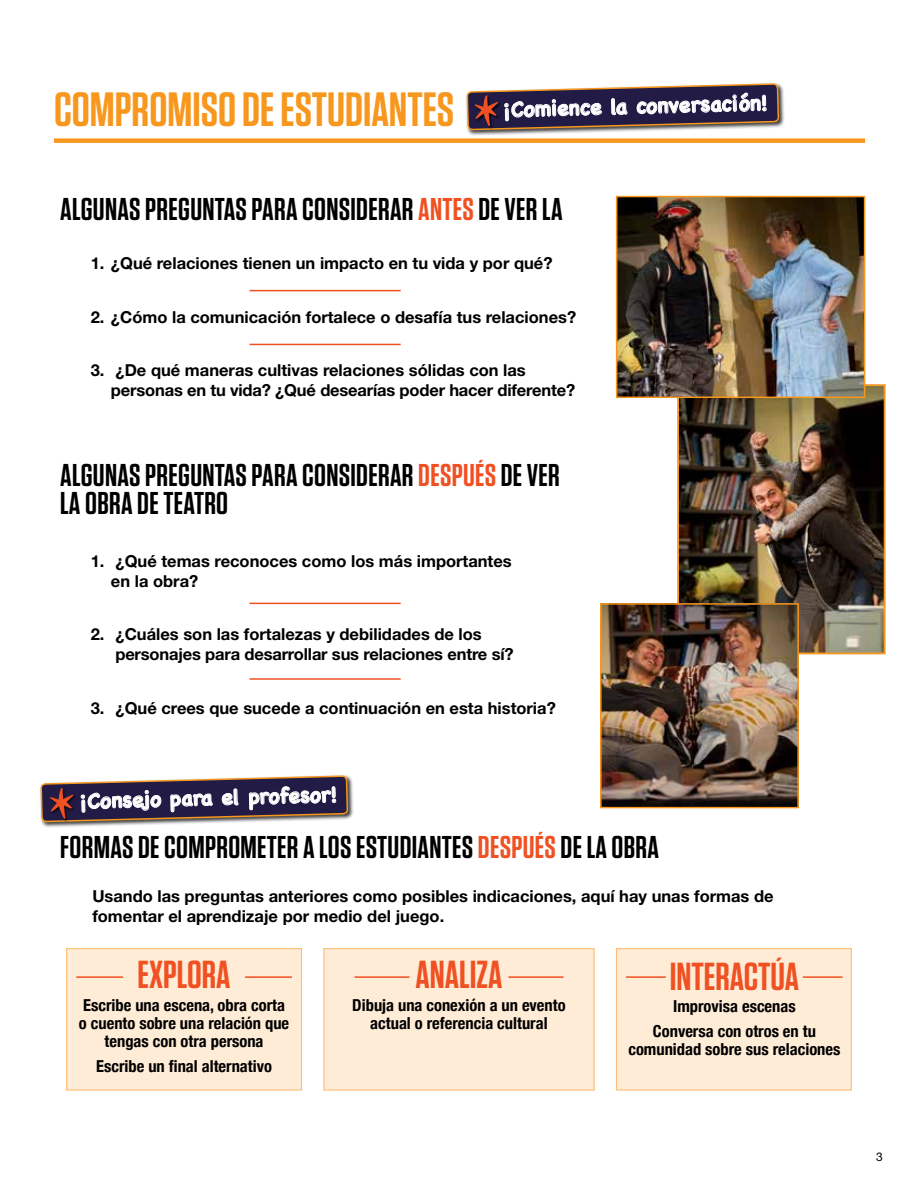
<style>
.page{position:relative;width:918px;height:1188px;background:#fff}
.page>*{position:absolute;margin:0;border:0;box-sizing:border-box;transform-origin:0 0}
.t1{font:600 48px "Tungsten";color:#f8971d}
.t2{font:600 39px "Tungsten";color:#f05123}
.t3{font:600 31.5px/28.5px "Tungsten";letter-spacing:.01em;color:#000}
.t4{font:700 21px "Chalkboard SE";color:#fff}
.t5{font:700 16.5px/19.8px "Helvetica Neue LT Std";color:#000}
.t6{font:700 condensed 16.5px/18px "Helvetica Neue";color:#000;text-align:center}
.t7{font:12px "Helvetica Neue LT Std";color:#000}
.s1{color:#f05123}
</style>
<div class="page">
<img style="left:680px;top:387px;width:203px;height:264px">
<div style="left:677px;top:384px;width:209px;height:270px;border:2px solid #f8971d"></div>
<div style="left:66px;top:948px;width:236px;height:143px;background:#ffecd6;border:1px solid #fcbe76"></div>
<hr style="left:76px;top:976px;width:47px;height:2px;background:#f05123">
<hr style="left:245px;top:976px;width:47px;height:2px;background:#f05123">
<div style="left:616px;top:948px;width:236px;height:143px;background:#ffecd6;border:1px solid #fcbe76"></div>
<div style="left:323px;top:948px;width:272px;height:143px;background:#ffecd6;border:1px solid #fcbe76"></div>
<hr style="left:354px;top:976px;width:56px;height:2px;background:#f05123">
<hr style="left:508px;top:976px;width:56px;height:2px;background:#f05123">
<div style="left:54px;top:138px;width:811px;height:5px;background:#f8971d"></div>
<div style="left:39px;top:774px;width:315px;height:54px;background:#000;opacity:.75"></div>
<svg style="left:40px;top:776px;width:309px;height:52px"></svg>
<svg style="left:41px;top:776px;width:306px;height:46px;background:#5f5164"></svg>
<div style="left:465px;top:82px;width:320px;height:54px;background:#000;opacity:.75"></div>
<svg style="left:466px;top:84px;width:312px;height:156px"></svg>
<svg style="left:467px;top:84px;width:311px;height:46px;background:#5f5164"></svg>
<hr style="left:626px;top:976px;width:40px;height:2px;background:#f05123">
<hr style="left:803px;top:976px;width:40px;height:2px;background:#f05123">
<img style="left:619px;top:199px;width:243px;height:196px">
<div style="left:616px;top:196px;width:249px;height:202px;border:2px solid #f8971d"></div>
<img style="left:603px;top:606px;width:193px;height:199px">
<div style="left:600px;top:603px;width:199px;height:205px;border:2px solid #f8971d"></div>
<hr style="left:249px;top:290px;width:152px;height:1px;background:#f05123">
<hr style="left:249px;top:603px;width:152px;height:1px;background:#f05123">
<hr style="left:249px;top:344px;width:152px;height:1px;background:#f05123">
<hr style="left:249px;top:678px;width:152px;height:2px;background:#f05123">
<h1 class="t1" style="left:54px;top:84px;width:402px">COMPROMISO DE ESTUDIANTES</h1>
<p class="t4" style="left:502px;top:98px;width:266px;rotate:-2deg">¡Comience la conversación!</p>
<h3 class="t3" style="left:60px;top:196px;width:504px">ALGUNAS PREGUNTAS PARA CONSIDERAR <span class="s1">ANTES</span> DE VER LA</h3>
<p class="t5" style="left:91px;top:253px;width:463px">1. ¿Qué relaciones tienen un impacto en tu vida y por qué?</p>
<p class="t5" style="left:91px;top:307px;width:487px">2. ¿Cómo la comunicación fortalece o desafía tus relaciones?</p>
<p class="t5" style="left:111px;top:360px;width:466px;text-indent:-20px">3. ¿De qué maneras cultivas relaciones sólidas con las personas en tu vida? ¿Qué desearías poder hacer diferente?</p>
<h3 class="t3" style="left:60px;top:461px;width:501px">ALGUNAS PREGUNTAS PARA CONSIDERAR <span class="s1">DESPUÉS</span> DE VER<br>LA OBRA DE TEATRO</h3>
<p class="t5" style="left:111px;top:551px;width:402px;text-indent:-20px">1. ¿Qué temas reconoces como los más importantes en la obra?</p>
<p class="t5" style="left:115px;top:624px;width:400px;text-indent:-25px">2. ¿Cuáles son las fortalezas y debilidades de los personajes para desarrollar sus relaciones entre sí?</p>
<p class="t5" style="left:91px;top:697px;width:467px">3. ¿Qué crees que sucede a continuación en esta historia?</p>
<p class="t4" style="left:78px;top:790px;width:260px;rotate:-2deg">¡Consejo para el profesor!</p>
<h3 class="t3" style="left:60px;top:834px;width:600px">FORMAS DE COMPROMETER A LOS ESTUDIANTES <span class="s1">DESPUÉS</span> DE LA OBRA</h3>
<p class="t5" style="left:92px;top:886px;width:683px">Usando las preguntas anteriores como posibles indicaciones, aquí hay unas formas de fomentar el aprendizaje por medio del juego.</p>
<h2 class="t2" style="left:138px;top:954px;width:95px">EXPLORA</h2>
<p class="t6" style="left:79px;top:995px;width:212px">Escribe una escena, obra corta o cuento sobre una relación que tengas con otra persona</p>
<p class="t6" style="left:96px;top:1056px;width:177px">Escribe un final alternativo</p>
<h2 class="t2" style="left:670px;top:956px;width:131px">INTERACTÚA</h2>
<p class="t6" style="left:653px;top:993px;width:164px;line-height:24.8px">Improvisa escenas<br>Conversa con otros en tu</p>
<p class="t6" style="left:628px;top:1039px;width:214px">comunidad sobre sus relaciones</p>
<h2 class="t2" style="left:416px;top:954px;width:88px">ANALIZA</h2>
<p class="t6" style="left:352px;top:995px;width:215px">Dibuja una conexión a un evento actual o referencia cultural</p>
<p class="t7" style="left:876px;top:1150px;width:8px">3</p>
</div>
